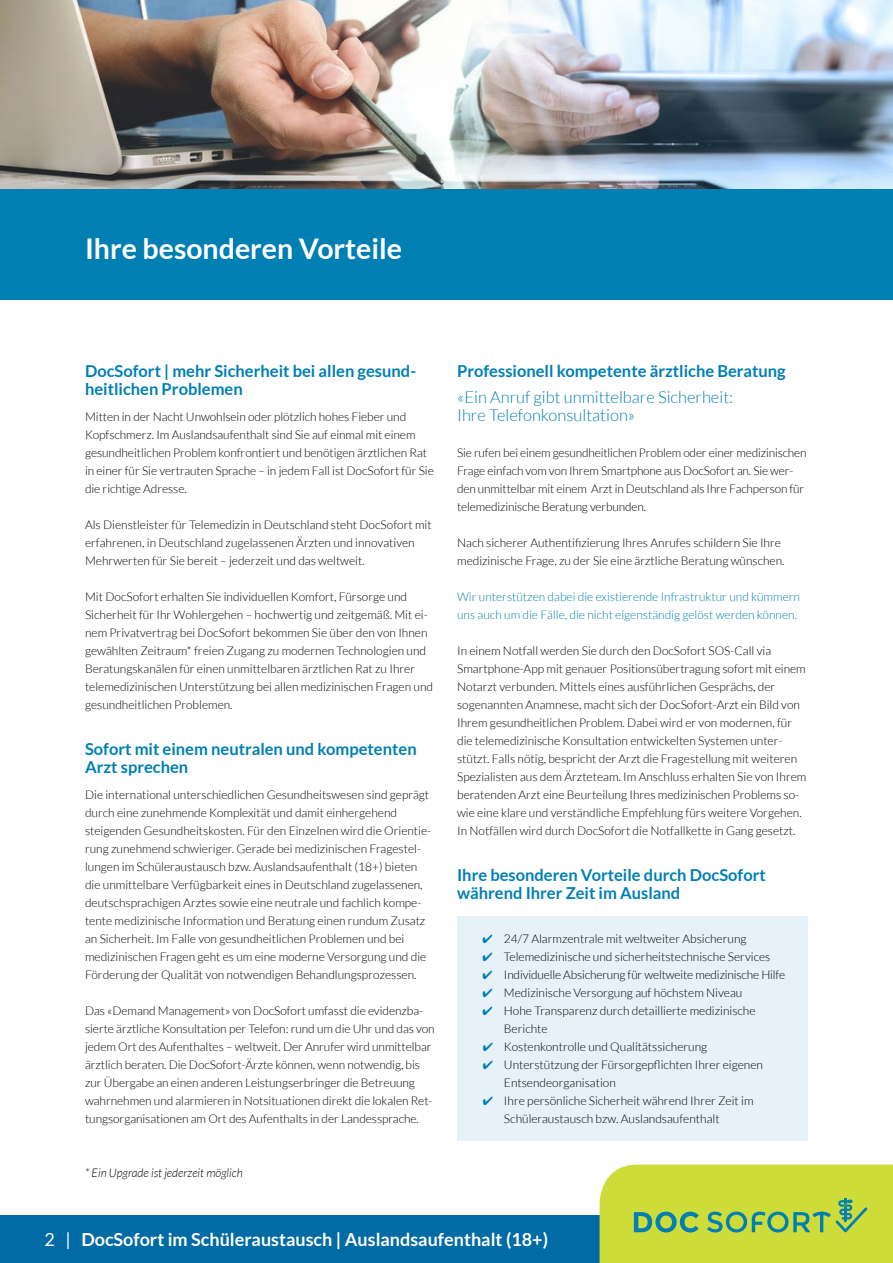
<style>
.page{position:relative;width:893px;height:1263px;background:#fff}
.page>*{position:absolute;margin:0;border:0;box-sizing:border-box;transform-origin:0 0}
.t1{font:700 28.5px "Lato";color:#fff}
.t2{font:700 18px "Lato";color:#fff}
.t3{font:700 16.5px/18px "Lato";color:#007fb3}
.t4{font:300 16.5px/18px "Lato";color:#007fb3}
.t5{font:300 12px/18px "Lato";color:#000}
.t6{font:300 12px/18px "Lato";color:#007fb3}
.t7{font:italic 300 12px "Lato";color:#000}
.s1{color:#007fb3}
.s2{font-weight:400}
</style>
<div class="page">
<div style="left:0;top:1215px;width:634px;height:48px;background:#006ba4"></div>
<svg style="left:600px;top:1164px;width:293px;height:99px;background:#c0d643"></svg>
<div style="left:457px;top:916px;width:350px;height:225px;background:#e6f2f7"></div>
<img style="left:0;top:0;width:893px;height:190px">
<div style="left:0;top:190px;width:893px;height:110px;background:#007fb3"></div>
<h1 class="t1" style="left:85px;top:232px;width:389px">Krank im falschen Augenblick?</h1>
<h1 class="t1" style="left:85px;top:232px;width:319px">Ihre besonderen Vorteile</h1>
<h3 class="t3" style="left:85px;top:362px;width:333px">DocSofort | mehr Sicherheit bei allen gesund&shy;heitlichen Problemen</h3>
<p class="t5" style="left:85px;top:407px;width:350px">Mitten in der Nacht Unwohlsein oder plötzlich hohes Fieber und Kopfschmerz. Im Auslandsaufenthalt sind Sie auf einmal mit einem gesundheitlichen Problem konfrontiert und benötigen ärztlichen Rat in einer für Sie vertrauten Sprache – in jedem Fall ist DocSofort für Sie die richtige Adresse.</p>
<p class="t5" style="left:85px;top:515px;width:348px">Als Dienstleister für Telemedizin in Deutschland steht DocSofort mit erfahrenen, in Deutschland zugelassenen Ärzten und innovativen<br>Mehrwerten für Sie bereit – jederzeit und das weltweit.</p>
<p class="t5" style="left:85px;top:587px;width:349px">Mit DocSofort erhalten Sie individuellen Komfort, Fürsorge und Sicherheit für Ihr Wohlergehen – hochwertig und zeitgemäß. Mit ei&shy;nem Privatvertrag bei DocSofort bekommen Sie über den von Ihnen gewählten Zeitraum* freien Zugang zu modernen Technologien und Beratungskanälen für einen unmittelbaren ärztlichen Rat zu Ihrer telemedizinischen Unterstützung bei allen medizinischen Fragen und gesundheitlichen Problemen.</p>
<h3 class="t3" style="left:85px;top:740px;width:333px">Sofort mit einem neutralen und kompetenten<br>Arzt sprechen</h3>
<p class="t5" style="left:85px;top:785px;width:348px">Die international unterschiedlichen Gesundheitswesen sind geprägt durch eine zunehmende Komplexität und damit einhergehend steigenden Gesundheitskosten. Für den Einzelnen wird die Orientie&shy;rung zunehmend schwieriger. Gerade bei medizinischen Fragestel&shy;lungen im Schüleraustausch bzw. Auslandsaufenthalt (18+) bieten die unmittelbare Verfügbarkeit eines in Deutschland zugelassenen, deutschsprachigen Arztes sowie eine neutrale und fachlich kompe&shy;tente medizinische Information und Beratung einen rundum Zusatz an Sicherheit. Im Falle von gesundheitlichen Problemen und bei medizinischen Fragen geht es um eine moderne Versorgung und die Förderung der Qualität von notwendigen Behandlungsprozessen.</p>
<p class="t5" style="left:85px;top:1001px;width:351px">Das «Demand Management» von DocSofort umfasst die evidenzba&shy;sierte ärztliche Konsultation per Telefon: rund um die Uhr und das von jedem Ort des Aufenthaltes – weltweit. Der Anrufer wird unmittelbar ärztlich beraten. Die DocSofort-Ärzte können, wenn notwendig, bis zur Übergabe an einen anderen Leistungserbringer die Betreuung wahrnehmen und alarmieren in Notsituationen direkt die lokalen Ret&shy;tungsorganisationen am Ort des Aufenthalts in der Landessprache.</p>
<p class="t7" style="left:85px;top:1166px;width:159px">* Ein Upgrade ist jederzeit möglich</p>
<h3 class="t3" style="left:457px;top:362px;width:330px">Professionell kompetente ärztliche Beratung</h3>
<h3 class="t4" style="left:457px;top:388px;width:277px">«Ein Anruf gibt unmittelbare Sicherheit:<br>Ihre Telefonkonsultation»</h3>
<p class="t5" style="left:457px;top:443px;width:351px">Sie rufen bei einem gesundheitlichen Problem oder einer medizinischen Frage einfach vom von Ihrem Smartphone aus DocSofort an. Sie wer&shy;den unmittelbar mit einem Arzt in Deutschland als Ihre Fachperson für telemedizinische Beratung verbunden.</p>
<p class="t5" style="left:457px;top:533px;width:329px">Nach sicherer Authentifizierung Ihres Anrufes schildern Sie Ihre medizinische Frage, zu der Sie eine ärztliche Beratung wünschen.</p>
<p class="t6" style="left:457px;top:587px;width:344px">Wir unterstützen dabei die existierende Infrastruktur und kümmern uns auch um die Fälle, die nicht eigenständig gelöst werden können.</p>
<p class="t5" style="left:457px;top:641px;width:351px">In einem Notfall werden Sie durch den DocSofort SOS-Call via Smartphone-App mit genauer Positionsübertragung sofort mit einem Notarzt verbunden. Mittels eines ausführlichen Gesprächs, der sogenannten Anamnese, macht sich der DocSofort-Arzt ein Bild von Ihrem gesundheitlichen Problem. Dabei wird er von modernen, für die telemedizinische Konsultation entwickelten Systemen unter&shy;stützt. Falls nötig, bespricht der Arzt die Fragestellung mit weiteren Spezialisten aus dem Ärzteteam. Im Anschluss erhalten Sie von Ihrem beratenden Arzt eine Beurteilung Ihres medizinischen Problems so&shy;wie eine klare und verständliche Empfehlung fürs weitere Vorgehen.<br>In Notfällen wird durch DocSofort die Notfallkette in Gang gesetzt.</p>
<h3 class="t3" style="left:457px;top:866px;width:310px">Ihre besonderen Vorteile durch DocSofort während Ihrer Zeit im Ausland</h3>
<p class="t5" style="left:483px;top:929px;width:265px"><span class="s1">✔</span> 24/7 Alarmzentrale mit weltweiter Absicherung</p>
<p class="t5" style="left:483px;top:947px;width:289px"><span class="s1">✔</span> Telemedizinische und sicherheitstechnische Services</p>
<p class="t5" style="left:483px;top:965px;width:304px"><span class="s1">✔</span> Individuelle Absicherung für weltweite medizinische Hilfe</p>
<p class="t5" style="left:483px;top:983px;width:261px"><span class="s1">✔</span> Medizinische Versorgung auf höchstem Niveau</p>
<p class="t5" style="left:504px;top:1001px;width:253px;text-indent:-21px"><span class="s1">✔</span> Hohe Transparenz durch detaillierte medizinische<br>Berichte</p>
<p class="t5" style="left:483px;top:1037px;width:226px"><span class="s1">✔</span> Kostenkontrolle und Qualitätssicherung</p>
<p class="t5" style="left:504px;top:1055px;width:261px;text-indent:-21px"><span class="s1">✔</span> Unterstützung der Fürsorgepflichten Ihrer eigenen<br>Entsendeorganisation</p>
<p class="t5" style="left:504px;top:1091px;width:251px;text-indent:-21px"><span class="s1">✔</span> Ihre persönliche Sicherheit während Ihrer Zeit im<br>Schüleraustausch bzw. Auslandsaufenthalt</p>
<h2 class="t2" style="left:45px;top:1229px;width:505px"><span class="s2">2 |</span> DocSofort im Schüleraustausch | Auslandsaufenthalt (18+)</h2>
</div>
